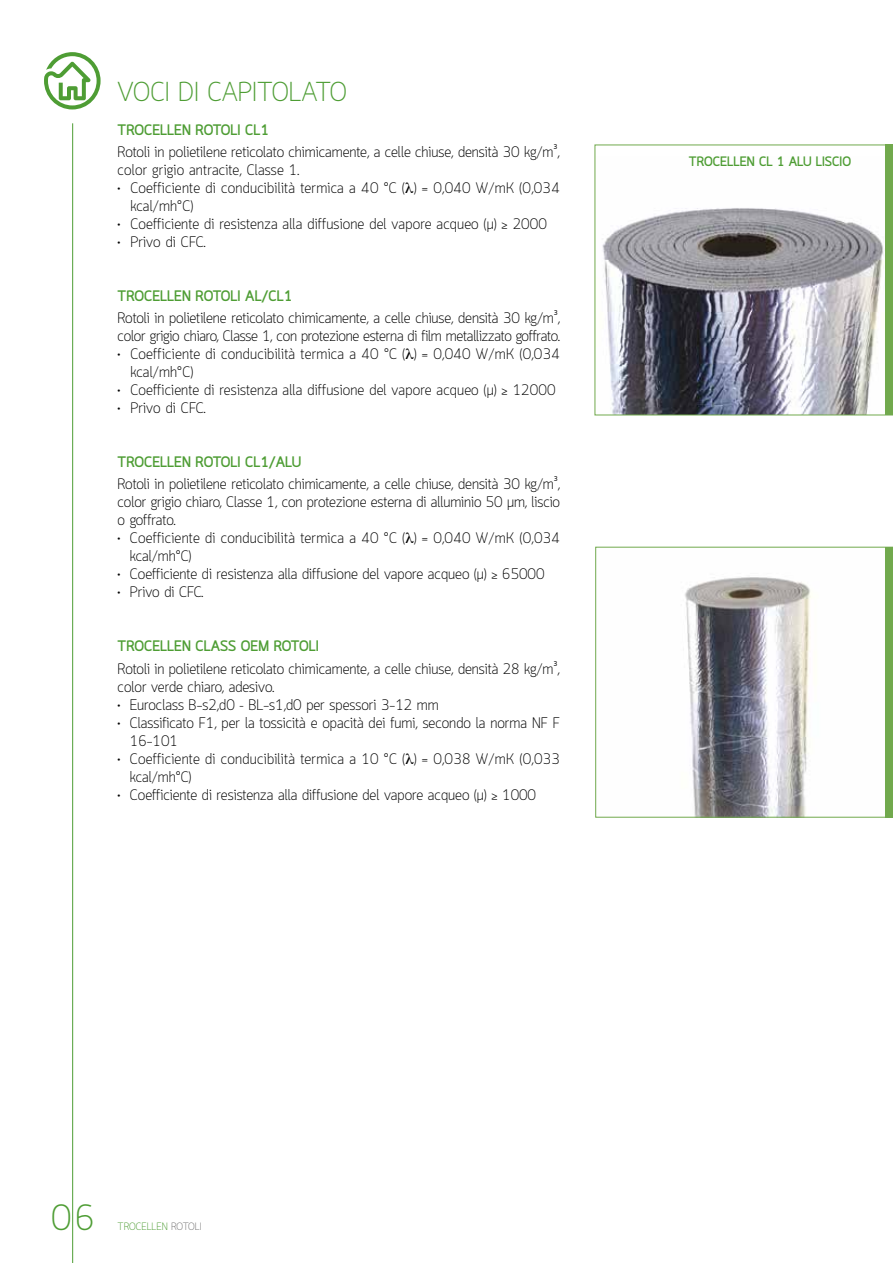
<style>
.page{position:relative;width:893px;height:1263px;background:#fff}
.page>*{position:absolute;margin:0;border:0;box-sizing:border-box;transform-origin:0 0}
.t1{font:300 36px "Quark";color:#4e9d34}
.t2{font:300 27px "Quark";color:#4e9d34}
.t3{font:300 15px/18px "Quark";color:#000}
.t4{font:700 15px "Quark";color:#4e9d34}
.t5{font:700 13.5px "Quark";color:#4e9d34}
.t6{font:300 10.5px "Quark";letter-spacing:-.005em;color:#4e9d34}
.s1{color:#706f6f}
</style>
<div class="page">
<hr style="left:72px;top:123px;width:1px;height:1140px;background:#4e9d34">
<svg style="left:44px;top:52px;width:57px;height:57px"></svg>
<img style="left:602px;top:156px;width:284px;height:257px">
<div style="left:886px;top:145px;width:7px;height:270px;background:#71a94d"></div>
<img style="left:685px;top:549px;width:201px;height:266px">
<div style="left:595px;top:547px;width:298px;height:270px;border:1px solid #71a94d"></div>
<div style="left:886px;top:547px;width:7px;height:270px;background:#71a94d"></div>
<h2 class="t2" style="left:118px;top:76px;width:231px">VOCI DI CAPITOLATO</h2>
<p class="t4" style="left:118px;top:121px;width:153px">TROCELLEN ROTOLI CL1</p>
<p class="t3" style="left:118px;top:144px;width:444px">Rotoli in polietilene reticolato chimicamente, a celle chiuse, densità 30 kg/m³, color grigio antracite, Classe 1.</p>
<p class="t3" style="left:130px;top:180px;width:431px;text-indent:-13px">• Coefficiente di conducibilità termica a 40 °C ( ) = 0,040 W/mK (0,034 kcal/mh°C)</p>
<p class="t3" style="left:118px;top:216px;width:431px">• Coefficiente di resistenza alla diffusione del vapore acqueo (μ) ≥ 2000</p>
<p class="t3" style="left:118px;top:234px;width:89px">• Privo di CFC.</p>
<p class="t4" style="left:118px;top:287px;width:176px">TROCELLEN ROTOLI AL/CL1</p>
<p class="t3" style="left:118px;top:310px;width:444px">Rotoli in polietilene reticolato chimicamente, a celle chiuse, densità 30 kg/m³, color grigio chiaro, Classe 1, con protezione esterna di film metallizzato goffrato.</p>
<p class="t3" style="left:130px;top:346px;width:431px;text-indent:-13px">• Coefficiente di conducibilità termica a 40 °C ( ) = 0,040 W/mK (0,034 kcal/mh°C)</p>
<p class="t3" style="left:118px;top:382px;width:439px">• Coefficiente di resistenza alla diffusione del vapore acqueo (μ) ≥ 12000</p>
<p class="t3" style="left:118px;top:400px;width:89px">• Privo di CFC.</p>
<p class="t4" style="left:118px;top:453px;width:185px">TROCELLEN ROTOLI CL1/ALU</p>
<p class="t3" style="left:118px;top:476px;width:444px;text-align:justify">Rotoli in polietilene reticolato chimicamente, a celle chiuse, densità 30 kg/m³, color grigio chiaro, Classe 1, con protezione esterna di alluminio 50 μm, liscio o goffrato.</p>
<p class="t3" style="left:130px;top:530px;width:432px;text-indent:-12px">• Coefficiente di conducibilità termica a 40 °C ( ) = 0,040 W/mK (0,034 kcal/mh°C)</p>
<p class="t3" style="left:118px;top:566px;width:428px">• Coefficiente di resistenza alla diffusione del vapore acqueo (μ) ≥ 65000</p>
<p class="t3" style="left:118px;top:584px;width:87px">• Privo di CFC.</p>
<p class="t4" style="left:118px;top:637px;width:203px">TROCELLEN CLASS OEM ROTOLI</p>
<p class="t3" style="left:118px;top:661px;width:444px">Rotoli in polietilene reticolato chimicamente, a celle chiuse, densità 28 kg/m³, color verde chiaro, adesivo.</p>
<p class="t3" style="left:118px;top:697px;width:323px">• Euroclass B-s2,d0 – BL-s1,d0 per spessori 3-12 mm</p>
<p class="t3" style="left:130px;top:715px;width:431px;text-indent:-12px">• Classificato F1, per la tossicità e opacità dei fumi, secondo la norma NF F<br>16-101</p>
<p class="t3" style="left:130px;top:751px;width:432px;text-indent:-12px">• Coefficiente di conducibilità termica a 10 °C ( ) = 0,038 W/mK (0,033 kcal/mh°C)</p>
<p class="t3" style="left:118px;top:787px;width:420px">• Coefficiente di resistenza alla diffusione del vapore acqueo (μ) ≥ 1000</p>
<p class="t5" style="left:689px;top:154px;width:164px">TROCELLEN CL 1 ALU LISCIO</p>
<h1 class="t1" style="left:51px;top:1197px;width:46px">06</h1>
<p class="t6" style="left:118px;top:1220px;width:86px">TROCELLEN <span class="s1">ROTOLI</span></p>
</div>
